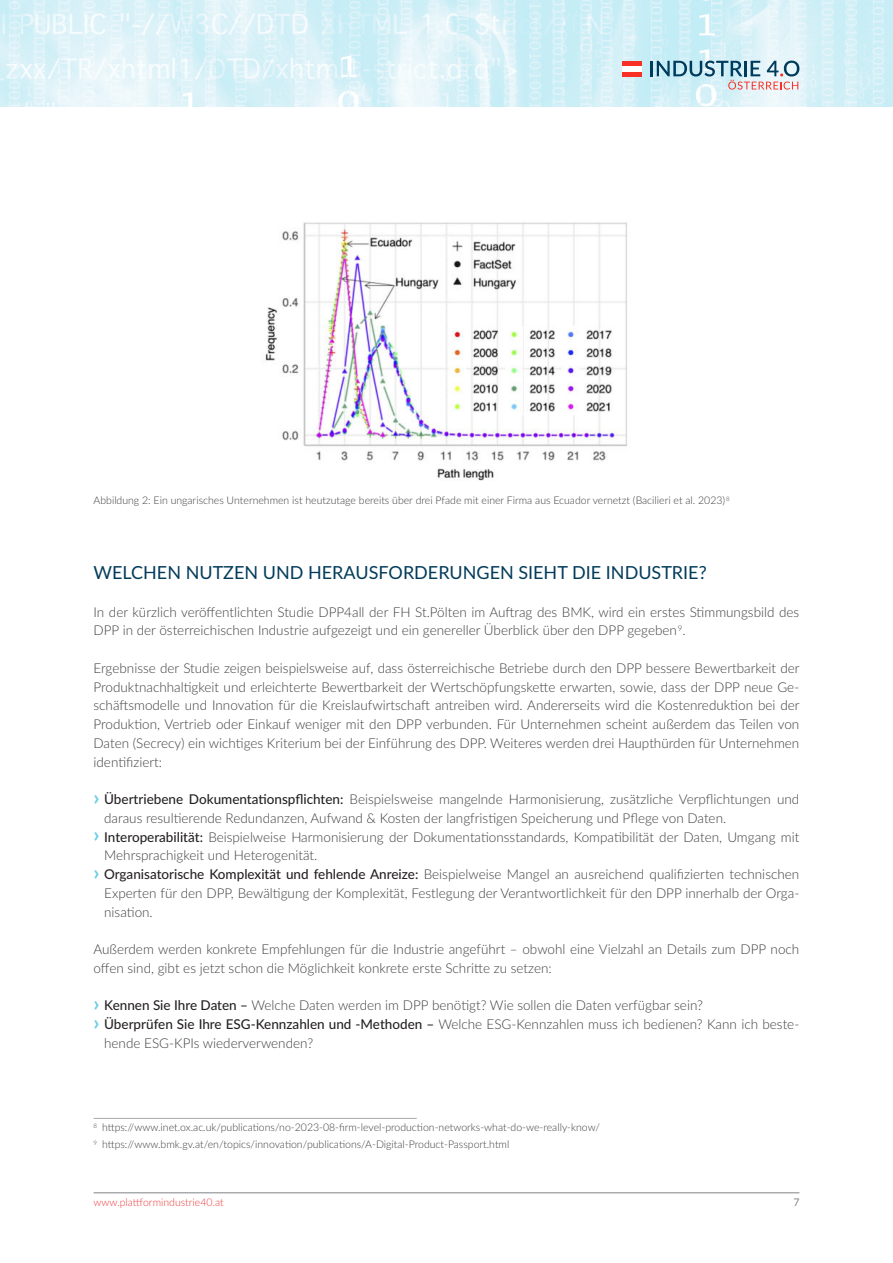
<style>
.page{position:relative;width:893px;height:1263px;background:#fff}
.page>*{position:absolute;margin:0;border:0;box-sizing:border-box;transform-origin:0 0}
.t1{font:18px "Lato";color:#033c5b}
.t2{font:300 13.5px/18.8px "Lato";color:#3e3e3f}
.t3{font:300 10.5px/16.8px "Lato";color:#3e3e3f}
.t4{font:300 10.5px "Lato";color:#ee3d3c}
.t5{font:10.5px "Lato";color:#808285}
.s1{font-weight:700;font-size:21px;color:#6acde6}
.s2{font-weight:500;color:#231f20}
</style>
<div class="page">
<img style="left:0;top:0;width:893px;height:106px">
<hr style="left:94px;top:1192px;width:705px;height:1px;background:#808285">
<hr style="left:650px;top:61px;width:3px;height:15px;background:#003b5d">
<svg style="left:657px;top:61px;width:142px;height:29px"></svg>
<div style="left:623px;top:61px;width:19px;height:5px;background:#f93026"></div>
<div style="left:623px;top:71px;width:19px;height:5px;background:#f93026"></div>
<div style="left:623px;top:66px;width:19px;height:5px;background:#fff"></div>
<img style="left:265px;top:222px;width:362px;height:259px">
<hr style="left:94px;top:1118px;width:323px;height:1px;background:#a8a9ad">
<p class="t3" style="left:94px;top:491px;width:638px">Abbildung 2: Ein ungarisches Unternehmen ist heutzutage bereits über drei Pfade mit einer Firma aus Ecuador vernetzt (Bacilieri et al. 2023) <sup>8</sup></p>
<h1 class="t1" style="left:94px;top:560px;width:615px">WELCHEN NUTZEN UND HERAUSFORDERUNGEN SIEHT DIE INDUSTRIE?</h1>
<p class="t2" style="left:94px;top:602px;width:707px">In der kürzlich veröffentlichten Studie DPP4all der FH St.Pölten im Auftrag des BMK, wird ein erstes Stimmungsbild des<br>DPP in der österreichischen Industrie aufgezeigt und ein genereller Überblick über den DPP gegeben<sup>9</sup>.</p>
<p class="t2" style="left:94px;top:658px;width:708px;text-align:justify">Ergebnisse der Studie zeigen beispielsweise auf, dass österreichische Betriebe durch den DPP bessere Bewertbarkeit der Produktnachhaltigkeit und erleichterte Bewertbarkeit der Wertschöpfungskette erwarten, sowie, dass der DPP neue Ge&shy;schäftsmodelle und Innovation für die Kreislaufwirtschaft antreiben wird. Andererseits wird die Kostenreduktion bei der Produktion, Vertrieb oder Einkauf weniger mit den DPP verbunden. Für Unternehmen scheint außerdem das Teilen von Daten (Secrecy) ein wichtiges Kriterium bei der Einführung des DPP. Weiteres werden drei Haupthürden für Unternehmen identifiziert:</p>
<p class="t2" style="left:94px;top:789px;width:707px"><span class="s1">›</span> <span class="s2">Übertriebene Dokumentationspflichten:</span> Beispielsweise mangelnde Harmonisierung, zusätzliche Verpflichtungen und</p>
<p class="t2" style="left:104px;top:808px;width:624px">daraus resultierende Redundanzen, Aufwand &amp; Kosten der langfristigen Speicherung und Pflege von Daten.</p>
<p class="t2" style="left:94px;top:827px;width:707px"><span class="s1">›</span> <span class="s2">Interoperabilität:</span> Beispielweise Harmonisierung der Dokumentationsstandards, Kompatibilität der Daten, Umgang mit</p>
<p class="t2" style="left:104px;top:846px;width:215px">Mehrsprachigkeit und Heterogenität.</p>
<p class="t2" style="left:94px;top:864px;width:707px"><span class="s1">›</span> <span class="s2">Organisatorische Komplexität und fehlende Anreize:</span> Beispielweise Mangel an ausreichend qualifizierten technischen</p>
<p class="t2" style="left:104px;top:883px;width:697px">Experten für den DPP, Bewältigung der Komplexität, Festlegung der Verantwortlichkeit für den DPP innerhalb der Orga-</p>
<p class="t2" style="left:104px;top:902px;width:50px">nisation.</p>
<p class="t2" style="left:94px;top:939px;width:707px">Außerdem werden konkrete Empfehlungen für die Industrie angeführt – obwohl eine Vielzahl an Details zum DPP noch offen sind, gibt es jetzt schon die Möglichkeit konkrete erste Schritte zu setzen:</p>
<p class="t2" style="left:94px;top:996px;width:611px"><span class="s1">›</span> <span class="s2">Kennen Sie Ihre Daten –</span> Welche Daten werden im DPP benötigt? Wie sollen die Daten verfügbar sein?</p>
<p class="t2" style="left:94px;top:1014px;width:707px"><span class="s1">›</span> <span class="s2">Überprüfen Sie Ihre ESG-Kennzahlen und -Methoden –</span> Welche ESG-Kennzahlen muss ich bedienen? Kann ich beste-</p>
<p class="t2" style="left:104px;top:1033px;width:210px">hende ESG-KPIs wiederverwenden?</p>
<p class="t3" style="left:94px;top:1119px;width:508px"><sup>8</sup> https://www.inet.ox.ac.uk/publications/no-2023-08-firm-level-production-networks-what-do-we-really-know/<br><sup>9</sup> https://www.bmk.gv.at/en/topics/innovation/publications/A-Digital-Product-Passport.html</p>
<p class="t4" style="left:94px;top:1195px;width:132px">www.plattformindustrie40.at</p>
<p class="t5" style="left:793px;top:1197px;width:8px">7</p>
</div>
